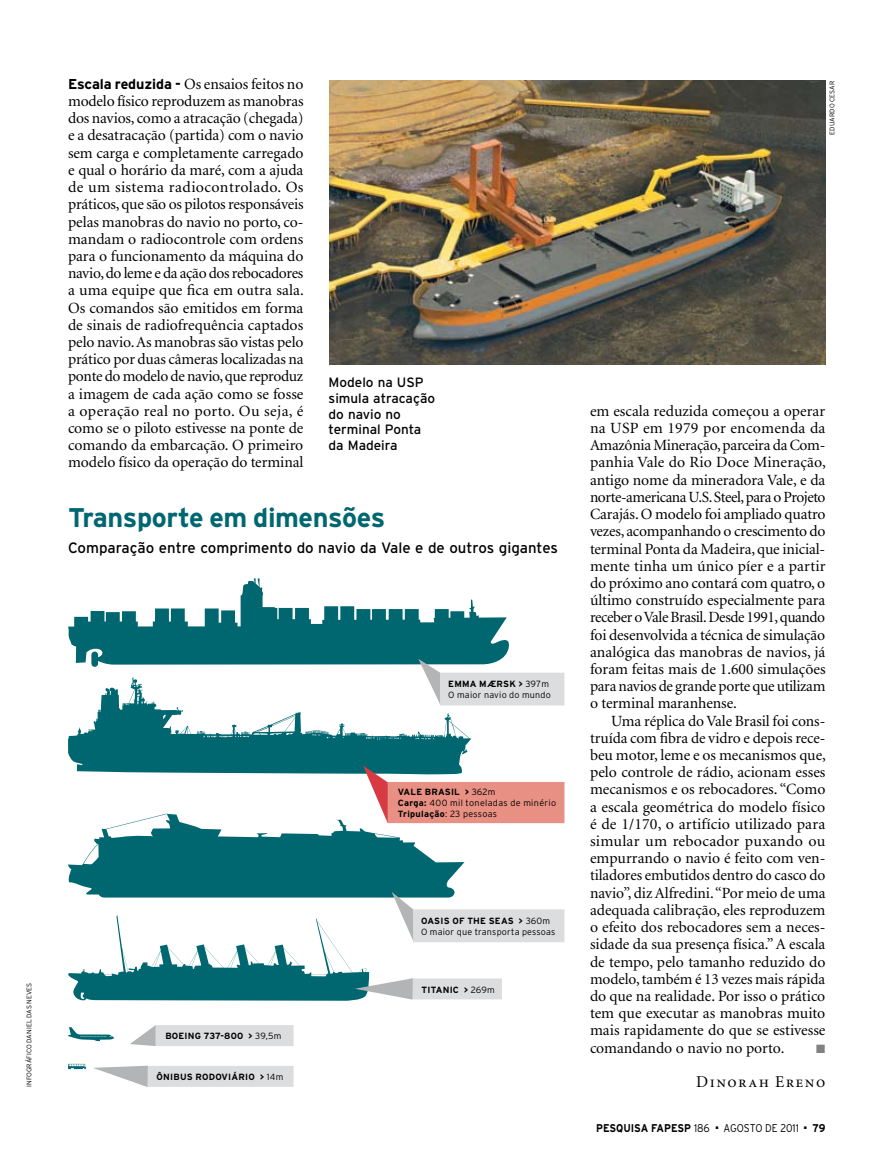
<style>
.page{position:relative;width:885px;height:1170px;background:#fff}
.page>*{position:absolute;margin:0;border:0;box-sizing:border-box;transform-origin:0 0}
.t1{font:700 27px "Interstate";letter-spacing:-.015em;color:#006771}
.t2{font:16.5px "Minion Regular SC";letter-spacing:.09em;color:#000}
.t3{font:15.6px/17.2px "Minion";letter-spacing:-.005em;color:#000;text-align:justify}
.t4{font:15px "Interstate";color:#000}
.t5{font:13.5px/15.8px "Interstate";color:#000}
.t6{font:12px "Zapf Dingbats";color:#808285}
.t7{font:700 11.25px "Interstate";color:#000;scale:.9 1}
.t8{font:300 11.25px "Interstate";letter-spacing:-.01em;color:#000;scale:.9 1}
.t9{font:300 9px/10.8px "Interstate";letter-spacing:.025em;color:#000}
.t10{font:700 9px "Interstate";letter-spacing:.025em;color:#000}
.t11{font:300 6.75px "Interstate";color:#000}
.s1{font-family:"Interstate";font-weight:700;font-size:14.25px}
.s2{font-weight:700}
.s3{font-weight:300}
</style>
<div class="page">
<svg style="left:68px;top:1027px;width:46px;height:14px"></svg>
<svg style="left:68px;top:1063px;width:18px;height:5px"></svg>
<div style="left:440px;top:672px;width:124px;height:33px;background:#dcddde"></div>
<div style="left:413px;top:909px;width:151px;height:33px;background:#dcddde"></div>
<img style="left:329px;top:81px;width:496px;height:283px">
<svg style="left:130px;top:1025px;width:163px;height:20px;background:#dbdcdd"></svg>
<svg style="left:93px;top:1065px;width:200px;height:21px"></svg>
<div style="left:387px;top:781px;width:177px;height:42px;background:#e89083"></div>
<svg style="left:68px;top:578px;width:443px;height:422px"></svg>
<p class="t11" style="left:25px;top:1086px;width:105px;rotate:-90deg">in fográfico dan iel das neves</p>
<p class="t3" style="left:68px;top:76px;width:237px"><span class="s1">Escala reduzida -</span> Os ensaios feitos no modelo físico reproduzem as manobras dos navios, como a atracação (chegada) e a desatracação (partida) com o navio sem carga e completamente carregado e qual o horário da maré, com a ajuda de um sistema radiocontrolado. Os práticos, que são os pilotos responsáveis pelas manobras do navio no porto, co&shy;mandam o radiocontrole com ordens para o funcionamento da máquina do navio, do leme e da ação dos rebocadores a uma equipe que fica em outra sala.<br>Os comandos são emitidos em forma de sinais de radiofrequência captados pelo navio. As manobras são vistas pelo prático por duas câmeras localizadas na ponte do modelo de navio, que reproduz a imagem de cada ação como se fosse a operação real no porto. Ou seja, é como se o piloto estivesse na ponte de comando da embarcação. O primeiro modelo físico da operação do terminal</p>
<p class="t5" style="left:328px;top:374px;width:108px">Modelo na USP simula atracação do navio no terminal Ponta da Madeira</p>
<h1 class="t1" style="left:68px;top:502px;width:318px">Transporte em dimensões</h1>
<p class="t4" style="left:68px;top:539px;width:491px">Comparação entre comprimento do navio da Vale e de outros gigantes</p>
<p class="t9" style="left:448px;top:678px;width:104px;text-align:right"><span class="s2">Mærsk &gt;</span> 397m<br>o maior navio do mundo</p>
<p class="t10" style="left:448px;top:679px;width:15px">Emma</p>
<p class="t9" style="left:398px;top:786px;width:160px"><span class="s2">vale BRASIL &gt;</span> 362m<br><span class="s2">Carga:</span> 400 mil toneladas de minério<br><span class="s2">Tripulação</span>: 23 pessoas</p>
<p class="t10" style="left:421px;top:916px;width:7px">Oasis</p>
<p class="t9" style="left:421px;top:915px;width:136px;text-indent:31px"><span class="s2">OF THE SEAS &gt;</span> 360m o maior que transporta pessoas</p>
<p class="t10" style="left:165px;top:1030px;width:117px">boei ng 737-800 &gt; <span class="s3">39,5m</span></p>
<p class="t10" style="left:156px;top:1071px;width:128px">Ôni bus Rodoviário &gt; <span class="s3">14m</span></p>
<p class="t10" style="left:421px;top:984px;width:7px">tita</p>
<p class="t10" style="left:442px;top:984px;width:54px">nic &gt; <span class="s3">269m</span></p>
<p class="t11" style="left:828px;top:134px;width:54px;rotate:-90deg">EDUARDO CESAR</p>
<p class="t3" style="left:590px;top:403px;width:237px">em escala reduzida começou a operar na USP em 1979 por encomenda da Amazônia Mineração, parceira da Com&shy;panhia Vale do Rio Doce Mineração, antigo nome da mineradora Vale, e da norte-americana U.S. Steel, para o Projeto Carajás. O modelo foi ampliado quatro vezes, acompanhando o crescimento do terminal Ponta da Madeira, que inicial&shy;mente tinha um único píer e a partir do próximo ano contará com quatro, o último construído especialmente para receber o Vale Brasil. Desde 1991, quando foi desenvolvida a técnica de simulação analógica das manobras de navios, já foram feitas mais de 1.600 simulações para navios de grande porte que utilizam o terminal maranhense.</p>
<p class="t3" style="left:590px;top:712px;width:237px;text-indent:21px">Uma réplica do Vale Brasil foi cons&shy;truída com fibra de vidro e depois rece&shy;beu motor, leme e os mecanismos que, pelo controle de rádio, acionam esses mecanismos e os rebocadores. “Como a escala geométrica do modelo físico é de 1/170, o artifício utilizado para simular um rebocador puxando ou empurrando o navio é feito com ven&shy;tiladores embutidos dentro do casco do navio”, diz Alfredini. “Por meio de uma adequada calibração, eles reproduzem o efeito dos rebocadores sem a neces&shy;sidade da sua presença física.” A escala de tempo, pelo tamanho reduzido do modelo, também é 13 vezes mais rápida do que na realidade. Por isso o prático tem que executar as manobras muito mais rapidamente do que se estivesse comandando o navio no porto.</p>
<p class="t6" style="left:816px;top:1042px;width:11px">■</p>
<p class="t2" style="left:696px;top:1073px;width:130px">Dinorah Ereno</p>
<p class="t7" style="left:596px;top:1121px;width:128px">PESQUISA FAPESP <span class="s3">186</span></p>
<p class="t8" style="left:715px;top:1121px;width:94px">■ agosto DE 2011</p>
<p class="t7" style="left:804px;top:1121px;width:25px">■ 79</p>
</div>
